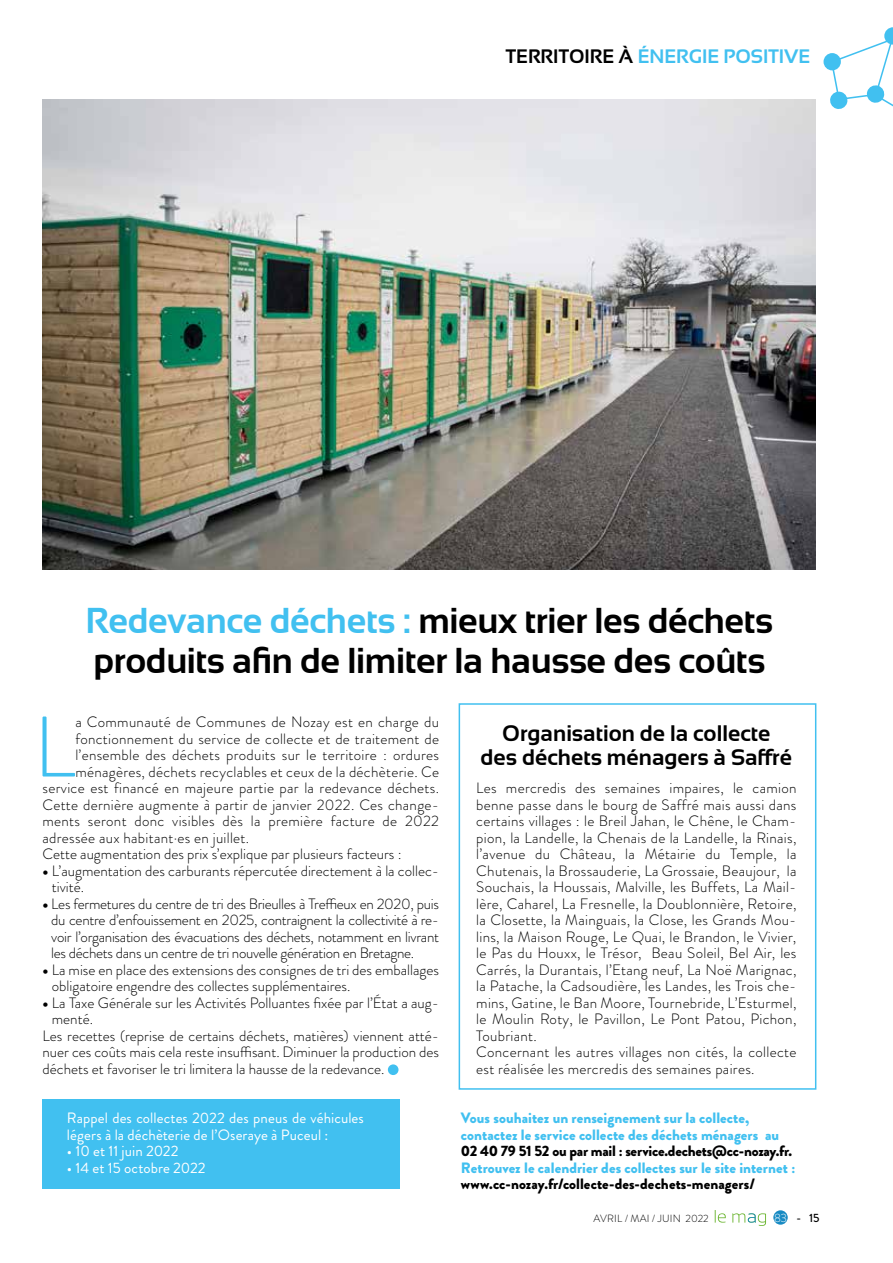
<style>
.page{position:relative;width:893px;height:1263px;background:#fff}
.page>*{position:absolute;margin:0;border:0;box-sizing:border-box;transform-origin:0 0}
.t1{font:300 85.65px "Brandon Grotesque";color:#41c0f0}
.t2{font:700 36px/40.2px "Sansation";letter-spacing:-.01em;color:#000}
.t3{font:700 22.5px/24px "Sansation";color:#000;text-align:center}
.t4{font:700 19.5px "Sansation";color:#41c0f0}
.t5{font:300 15px/16.5px "Brandon Grotesque";letter-spacing:.02em;color:#000;text-align:justify}
.t6{font:300 15px/16.5px "Brandon Grotesque";color:#000}
.t7{font:900 15px/16.5px "Brandon Grotesque";letter-spacing:.005em;color:#41c0f0}
.t8{font:15px/16.5px "Brandon Grotesque";letter-spacing:.005em;color:#fff}
.t9{font:900 15px "Brandon Grotesque";letter-spacing:-.005em;color:#000}
.t10{font:500 12px "Brandon Grotesque";color:#000}
.t11{font:300 10.5px "Brandon Grotesque";letter-spacing:.02em;color:#000}
.s1{color:#000}
.s2{color:#41c0f0}
.s3{font-weight:900}
.s4{font-weight:300;color:#fff}
</style>
<div class="page">
<div style="left:823px;top:53px;width:18px;height:17px;background:#41c0f0;border-radius:50%"></div>
<svg style="left:829px;top:27px;width:64px;height:82px"></svg>
<div style="left:773px;top:1210px;width:15px;height:15px;background:#178ac3;border-radius:50%"></div>
<svg style="left:715px;top:1210px;width:51px;height:16px"></svg>
<div style="left:43px;top:1099px;width:357px;height:89px;background:#41c0f0"></div>
<div style="left:388px;top:1064px;width:10px;height:11px;background:#41c0f0;border-radius:50%"></div>
<img style="left:43px;top:100px;width:772px;height:470px">
<div style="left:459px;top:703px;width:357px;height:387px;border:2px solid #41c0f0"></div>
<h3 class="t4" style="left:506px;top:45px;width:306px"><span class="s1">TERRITOIRE À</span> ÉNERGIE POSITIVE</h3>
<h2 class="t2" style="left:86px;top:601px;width:689px"><span class="s2">Redevance déchets :</span> mieux trier les déchets produits afin de limiter la hausse des coûts</h2>
<h1 class="t1" style="left:33px;top:688px;width:43px">L</h1>
<p class="t5" style="left:75px;top:714px;width:365px">a Communauté de Communes de Nozay est en charge du</p>
<p class="t5" style="left:75px;top:730px;width:365px">fonctionnement du service de collecte et de traitement de</p>
<p class="t5" style="left:75px;top:747px;width:365px">l’ensemble des déchets produits sur le territoire : ordures</p>
<p class="t5" style="left:75px;top:763px;width:365px">ménagères, déchets recyclables et ceux de la déchèterie. Ce</p>
<p class="t5" style="left:43px;top:780px;width:398px">service est financé en majeure partie par la redevance déchets.</p>
<p class="t5" style="left:43px;top:796px;width:398px">Cette dernière augmente à partir de janvier 2022. Ces change-</p>
<p class="t5" style="left:43px;top:813px;width:398px">ments seront donc visibles dès la première facture de 2022</p>
<p class="t5" style="left:43px;top:829px;width:208px">adressée aux habitant·es en juillet.</p>
<p class="t6" style="left:43px;top:846px;width:361px">Cette augmentation des prix s’explique par plusieurs facteurs :</p>
<p class="t6" style="left:52px;top:862px;width:389px;text-indent:-9px"><span class="s3">•</span> L’augmentation des carburants répercutée directement à la collec&shy;tivité.</p>
<p class="t5" style="left:51px;top:895px;width:389px;text-indent:-9px"><span class="s3">•</span> Les fermetures du centre de tri des Brieulles à Treffieux en 2020, puis du centre d’enfouissement en 2025, contraignent la collectivité à re&shy;voir l’organisation des évacuations des déchets, notamment en livrant les déchets dans un centre de tri nouvelle génération en Bretagne.</p>
<p class="t6" style="left:52px;top:961px;width:389px;text-indent:-9px"><span class="s3">•</span> La mise en place des extensions des consignes de tri des emballages obligatoire engendre des collectes supplémentaires.</p>
<p class="t6" style="left:43px;top:994px;width:398px"><span class="s3">•</span> La Taxe Générale sur les Activités Polluantes fixée par l’État a aug-</p>
<p class="t5" style="left:52px;top:1011px;width:43px">menté.</p>
<p class="t6" style="left:43px;top:1027px;width:398px">Les recettes (reprise de certains déchets, matières) viennent atté-</p>
<p class="t6" style="left:43px;top:1044px;width:398px">nuer ces coûts mais cela reste insuffisant. Diminuer la production des</p>
<p class="t6" style="left:43px;top:1060px;width:344px">déchets et favoriser le tri limitera la hausse de la redevance.</p>
<p class="t8" style="left:67px;top:1110px;width:298px">Rappel des collectes 2022 des pneus de véhicules légers à la déchèterie de l’Oseraye à Puceul :</p>
<p class="t8" style="left:67px;top:1143px;width:113px">• 10 et 11 juin 2022</p>
<p class="t8" style="left:67px;top:1159px;width:140px">• 14 et 15 octobre 2022</p>
<h3 class="t3" style="left:481px;top:721px;width:313px">Organisation de la collecte<br>des déchets ménagers à Saffré</h3>
<p class="t5" style="left:476px;top:780px;width:322px;text-align:left">Les mercredis des semaines impaires, le camion benne passe dans le bourg de Saffré mais aussi dans certains villages : le Breil Jahan, le Chêne, le Cham&shy;pion, la Landelle, la Chenais de la Landelle, la Rinais, l’avenue du Château, la Métairie du Temple, la Chutenais, la Brossauderie, La Grossaie, Beaujour, la Souchais, la Houssais, Malville, les Buffets, La Mail&shy;lère, Caharel, La Fresnelle, la Doublonnière, Retoire, la Closette, la Mainguais, la Close, les Grands Mou&shy;lins, la Maison Rouge, Le Quai, le Brandon, le Vivier, le Pas du Houxx, le Trésor, Beau Soleil, Bel Air, les Carrés, la Durantais, l’Etang neuf, La Noë Marignac, la Patache, la Cadsoudière, les Landes, les Trois che&shy;mins, Gatine, le Ban Moore, Tournebride, L’Esturmel, le Moulin Roty, le Pavillon, Le Pont Patou, Pichon, Toubriant.<br>Concernant les autres villages non cités, la collecte est réalisée les mercredis des semaines paires.</p>
<p class="t7" style="left:461px;top:1110px;width:320px">Vous souhaitez un renseignement sur la collecte, contactez le service collecte des déchets ménagers au</p>
<p class="t9" style="left:461px;top:1140px;width:333px">02 40 79 51 52 ou par mail : service.dechets@cc-nozay.fr.</p>
<p class="t7" style="left:461px;top:1159px;width:336px">Retrouvez le calendrier des collectes sur le site internet :</p>
<p class="t9" style="left:461px;top:1173px;width:296px">www.cc-nozay.fr/collecte-des-dechets-menagers/</p>
<p class="t11" style="left:593px;top:1211px;width:117px">AVRIL / MAI / JUIN 2022</p>
<p class="t10" style="left:774px;top:1210px;width:47px"><span class="s4">83</span> - 15</p>
</div>
